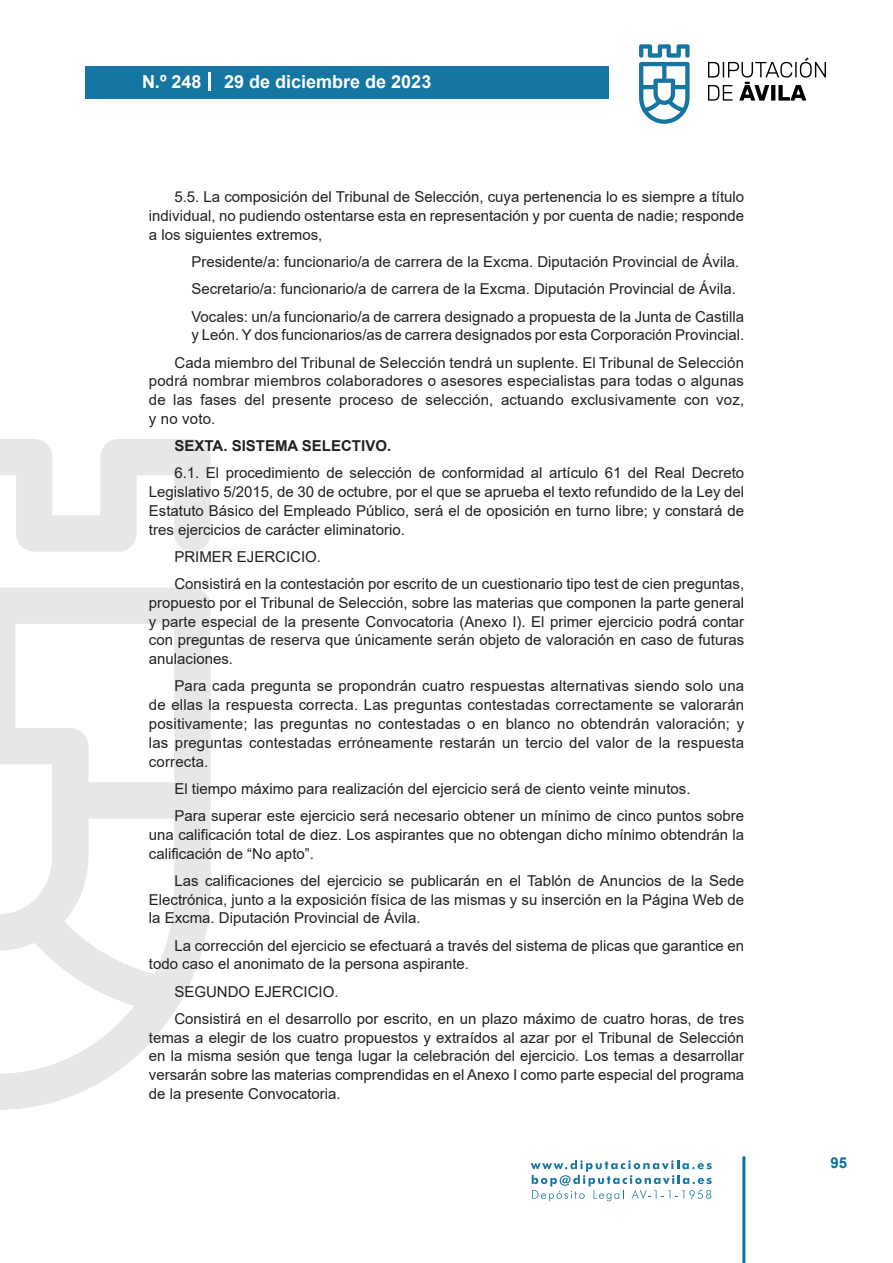
<style>
.page{position:relative;width:893px;height:1263px;background:#fff}
.page>*{position:absolute;margin:0;border:0;box-sizing:border-box;transform-origin:0 0}
.t1{font:700 18px "Arial";color:#fff}
.texto_normal{font:15px/18.8px "Arial";color:#231f20;text-align:justify}
.texto_normal-2{font:700 15px "Arial";color:#231f20}
.t2{font:700 15px "Arial";color:#04739f}
</style>
<div class="page">
<svg style="left:531px;top:1160px;width:181px;height:41px"></svg>
<div style="left:85px;top:66px;width:523px;height:33px;background:#1676a2"></div>
<svg style="left:639px;top:44px;width:51px;height:80px"></svg>
<svg style="left:708px;top:58px;width:118px;height:43px"></svg>
<hr style="left:742px;top:1156px;width:3px;height:107px;background:#04739f">
<svg style="left:208px;top:72px;width:2px;height:18px"></svg>
<svg style="left:0;top:439px;width:211px;height:671px"></svg>
<p class="t1" style="left:142px;top:69px;width:61px">N.º 248</p>
<p class="t1" style="left:224px;top:69px;width:209px">29 de diciembre de 2023</p>
<p class="texto_normal" style="left:149px;top:188px;width:597px;text-indent:26px">5.5. La composición del Tribunal de Selección, cuya pertenencia lo es siempre a título individual, no pudiendo ostentarse esta en representación y por cuenta de nadie; responde a los siguientes extremos,</p>
<p class="texto_normal" style="left:191px;top:252px;width:549px">Presidente/a: funcionario/a de carrera de la Excma. Diputación Provincial de Ávila.</p>
<p class="texto_normal" style="left:191px;top:280px;width:546px">Secretario/a: funcionario/a de carrera de la Excma. Diputación Provincial de Ávila.</p>
<p class="texto_normal" style="left:191px;top:307px;width:554px">Vocales: un/a funcionario/a de carrera designado a propuesta de la Junta de Castilla y León. Y dos funcionarios/as de carrera designados por esta Corporación Provincial.</p>
<p class="texto_normal" style="left:149px;top:353px;width:597px;text-indent:26px">Cada miembro del Tribunal de Selección tendrá un suplente. El Tribunal de Selección podrá nombrar miembros colaboradores o asesores especialistas para todas o algunas de las fases del presente proceso de selección, actuando exclusivamente con voz, y no voto.</p>
<p class="texto_normal-2" style="left:174px;top:435px;width:218px">SEXTA. SISTEMA SELECTIVO.</p>
<p class="texto_normal" style="left:149px;top:464px;width:597px;text-indent:26px">6.1. El procedimiento de selección de conformidad al artículo 61 del Real Decreto Legislativo 5/2015, de 30 de octubre, por el que se aprueba el texto refundido de la Ley del Estatuto Básico del Empleado Público, será el de oposición en turno libre; y constará de tres ejercicios de carácter eliminatorio.</p>
<p class="texto_normal" style="left:174px;top:547px;width:148px">PRIMER EJERCICIO.</p>
<p class="texto_normal" style="left:149px;top:574px;width:597px;text-indent:26px">Consistirá en la contestación por escrito de un cuestionario tipo test de cien preguntas, propuesto por el Tribunal de Selección, sobre las materias que componen la parte general y parte especial de la presente Convocatoria (Anexo I). El primer ejercicio podrá contar con preguntas de reserva que únicamente serán objeto de valoración en caso de futuras anulaciones.</p>
<p class="texto_normal" style="left:149px;top:677px;width:597px;text-indent:26px">Para cada pregunta se propondrán cuatro respuestas alternativas siendo solo una de ellas la respuesta correcta. Las preguntas contestadas correctamente se valorarán positivamente; las preguntas no contestadas o en blanco no obtendrán valoración; y las preguntas contestadas erróneamente restarán un tercio del valor de la respuesta correcta.</p>
<p class="texto_normal" style="left:174px;top:779px;width:518px">El tiempo máximo para realización del ejercicio será de ciento veinte minutos.</p>
<p class="texto_normal" style="left:149px;top:806px;width:597px;text-indent:26px">Para superar este ejercicio será necesario obtener un mínimo de cinco puntos sobre una calificación total de diez. Los aspirantes que no obtengan dicho mínimo obtendrán la calificación de “No apto”.</p>
<p class="texto_normal" style="left:149px;top:871px;width:597px;text-indent:26px">Las calificaciones del ejercicio se publicarán en el Tablón de Anuncios de la Sede Electrónica, junto a la exposición física de las mismas y su inserción en la Página Web de la Excma. Diputación Provincial de Ávila.</p>
<p class="texto_normal" style="left:149px;top:936px;width:597px;text-indent:26px">La corrección del ejercicio se efectuará a través del sistema de plicas que garantice en todo caso el anonimato de la persona aspirante.</p>
<p class="texto_normal" style="left:174px;top:982px;width:166px">SEGUNDO EJERCICIO.</p>
<p class="texto_normal" style="left:149px;top:1009px;width:597px;text-indent:26px">Consistirá en el desarrollo por escrito, en un plazo máximo de cuatro horas, de tres temas a elegir de los cuatro propuestos y extraídos al azar por el Tribunal de Selección en la misma sesión que tenga lugar la celebración del ejercicio. Los temas a desarrollar versarán sobre las materias comprendidas en el Anexo I como parte especial del programa de la presente Convocatoria.</p>
<p class="t2" style="left:831px;top:1152px;width:18px">95</p>
</div>
